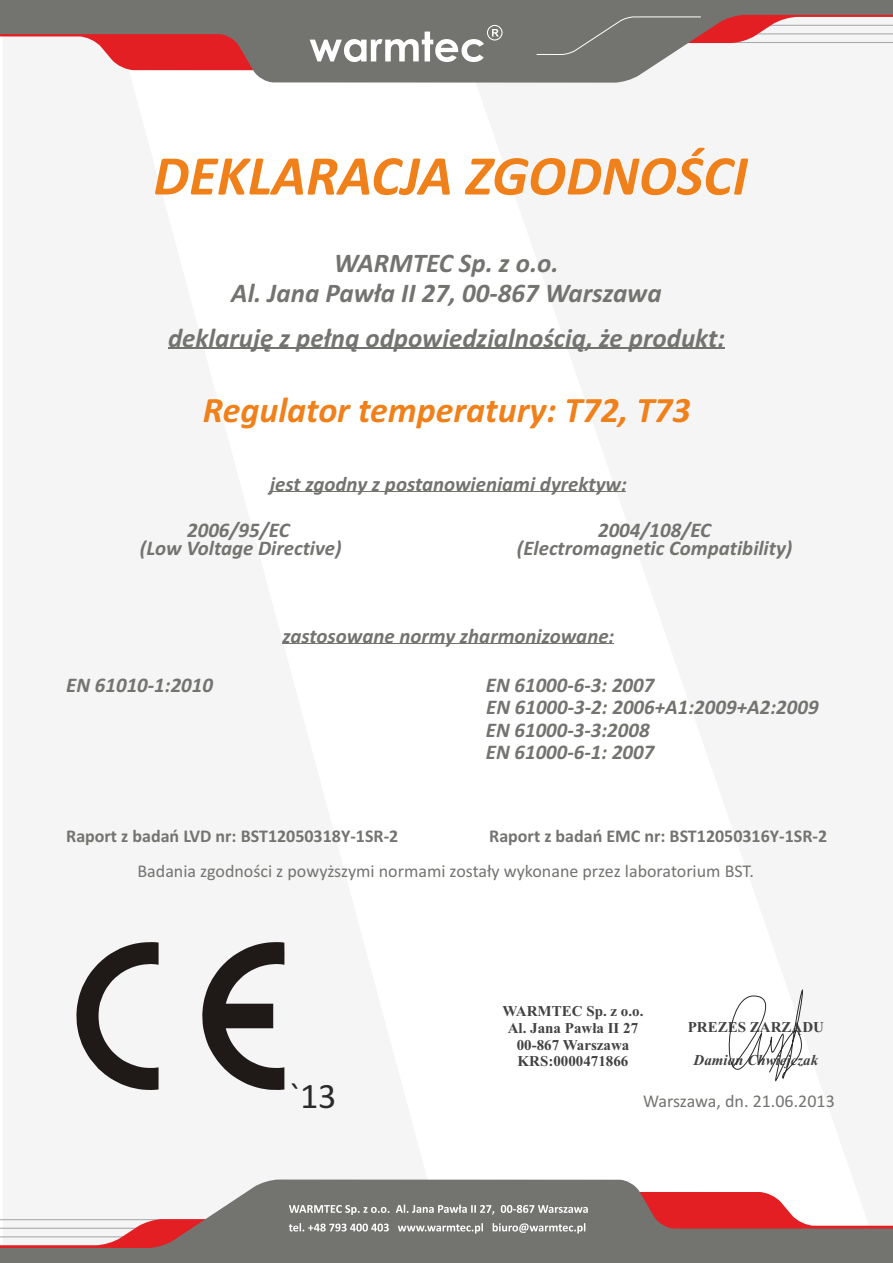
<style>
.page{position:relative;width:893px;height:1263px;background:#fff}
.page>*{position:absolute;margin:0;border:0;box-sizing:border-box;transform-origin:0 0}
.t1{font:italic 700 56.7px "Calibri";color:#f0801a}
.t2{font:italic 700 36px "Calibri";color:#f0801a}
.t3{font:36px "Calibri";color:#2b2929}
.t4{font:italic 700 27px/30px "Calibri";color:#737370;text-align:center}
.t5{font:italic 700 20.85px/22.5px "Calibri";color:#737370;text-align:center}
.t6{font:18px "Calibri";color:#737370}
.t7{font:700 18px "Calibri";color:#737370}
.t8{font:700 15px/16.6px "Times New Roman";color:#424242;text-align:center}
.t9{font:italic 700 15px "Times New Roman";color:#424242}
</style>
<div class="page">
<svg style="left:0;top:0;width:893px;height:83px;fill:#737370"></svg>
<svg style="left:536px;top:16px;width:166px;height:39px;background:#7d7b78"></svg>
<svg style="left:310px;top:32px;width:174px;height:30px"></svg>
<svg style="left:492px;top:29px;width:7px;height:8px"></svg>
<div style="left:487px;top:25px;width:15px;height:15px;border:1px solid #fff;border-radius:50%"></div>
<svg style="left:0;top:1179px;width:893px;height:84px;fill:#737370"></svg>
<svg style="left:289px;top:1204px;width:299px;height:11px;background:#989896"></svg>
<svg style="left:289px;top:1223px;width:296px;height:10px;background:#9c9c9a"></svg>
<hr style="left:168px;top:347px;width:557px;height:2px;background:#737370">
<hr style="left:269px;top:491px;width:357px;height:1px;background:#737370">
<hr style="left:282px;top:643px;width:331px;height:1px;background:#737370">
<svg style="left:202px;top:942px;width:83px;height:148px"></svg>
<svg style="left:76px;top:942px;width:83px;height:148px"></svg>
<svg style="left:728px;top:989px;width:75px;height:93px"></svg>
<h1 class="t1" style="left:153px;top:152px;width:596px">DEKLARACJA ZGODNOŚCI</h1>
<p class="t4" style="left:231px;top:251px;width:432px">WARMTEC Sp. z o.o.<br>Al. Jana Pawła II 27, 00-867 Warszawa</p>
<p class="t4" style="left:168px;top:326px;width:558px">deklaruję z pełną odpowiedzialnością, że produkt:</p>
<h2 class="t2" style="left:203px;top:395px;width:489px">Regulator temperatury: T72, T73</h2>
<p class="t5" style="left:270px;top:474px;width:358px">jest zgodny z postanowieniami dyrektyw:</p>
<p class="t5" style="left:140px;top:523px;width:203px;line-height:18px">2006/95/EC<br>(Low Voltage Directive)</p>
<p class="t5" style="left:517px;top:523px;width:277px;line-height:18px">2004/108/EC<br>(Electromagnetic Compatibility)</p>
<p class="t5" style="left:66px;top:675px;width:148px">EN 61010-1:2010</p>
<p class="t5" style="left:282px;top:627px;width:333px">zastosowane normy zharmonizowane:</p>
<p class="t5" style="left:486px;top:675px;width:334px;text-align:left">EN 61000-6-3: 2007<br>EN 61000-3-2: 2006+A1:2009+A2:2009<br>EN 61000-3-3:2008<br>EN 61000-6-1: 2007</p>
<p class="t7" style="left:66px;top:829px;width:334px">Raport z badań LVD nr: BST12050318Y-1SR-2</p>
<p class="t7" style="left:489px;top:829px;width:339px">Raport z badań EMC nr: BST12050316Y-1SR-2</p>
<p class="t6" style="left:137px;top:863px;width:618px">Badania zgodności z powyższymi normami zostały wykonane przez laboratorium BST.</p>
<h2 class="t3" style="left:290px;top:1081px;width:48px">`13</h2>
<p class="t8" style="left:503px;top:1004px;width:142px">WARMTEC Sp. z o.o.<br>Al. Jana Pawła II 27<br>00-867 Warszawa<br>KRS:0000471866</p>
<p class="t8" style="left:688px;top:1020px;width:138px">PREZES ZARZĄDU</p>
<p class="t9" style="left:694px;top:1055px;width:126px">Damian Chwiejczak</p>
<p class="t6" style="left:643px;top:1094px;width:193px">Warszawa, dn. 21.06.2013</p>
</div>
